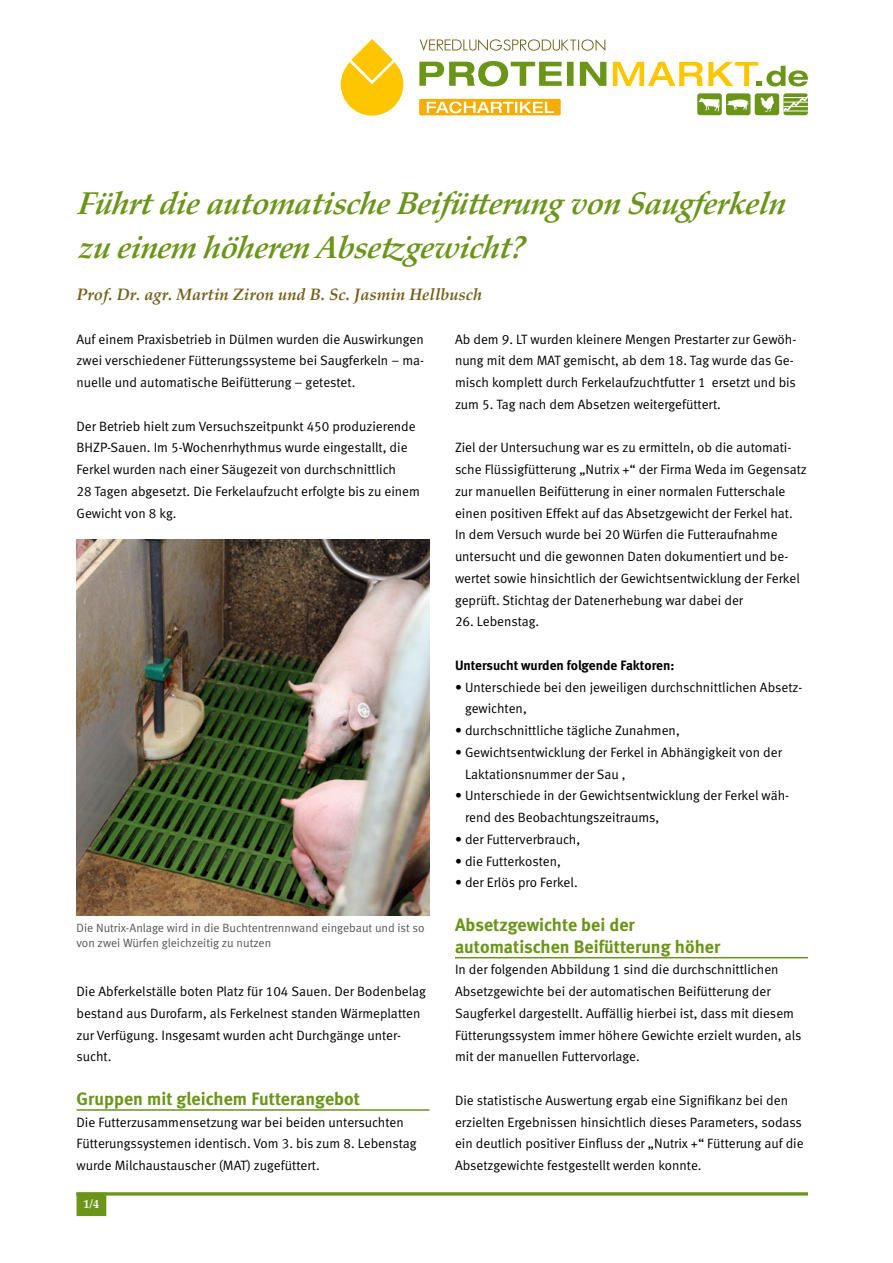
<style>
.page{position:relative;width:893px;height:1263px;background:#fff}
.page>*{position:absolute;margin:0;border:0;box-sizing:border-box;transform-origin:0 0}
.t1{font:italic 700 31.5px/43.5px "Palatino Linotype";letter-spacing:-.02em;color:#6a9519}
.Zwischenhead{font:18px/21.8px "Meta Bold LF";letter-spacing:.005em;color:#6a9519}
.t2{font:italic 700 16.5px "Palatino Linotype";color:#74611c}
.Text{font:13.5px/21.8px "Meta Normal LF";color:#000}
.Absatzformat_1{font:13.5px "Meta Bold LF";color:#000}
.BU{font:12px/15px "Meta Normal LF";color:#58585a}
.t3{font:700 12px "Palatino Linotype";color:#fff}
</style>
<div class="page">
<div style="left:77px;top:1192px;width:29px;height:24px;background:#6a9519"></div>
<svg style="left:419px;top:61px;width:143px;height:25px"></svg>
<div style="left:567px;top:62px;width:7px;height:24px;background:#6a9519"></div>
<svg style="left:580px;top:62px;width:26px;height:24px"></svg>
<svg style="left:341px;top:39px;width:62px;height:77px"></svg>
<svg style="left:420px;top:39px;width:185px;height:12px"></svg>
<div style="left:726px;top:93px;width:24px;height:22px;background:#6a9519;border-radius:3px"></div>
<svg style="left:727px;top:99px;width:21px;height:11px"></svg>
<div style="left:697px;top:93px;width:25px;height:22px;background:#6a9519;border-radius:3px"></div>
<svg style="left:699px;top:98px;width:21px;height:13px"></svg>
<div style="left:755px;top:93px;width:24px;height:22px;background:#6a9519;border-radius:3px"></div>
<svg style="left:760px;top:95px;width:14px;height:17px"></svg>
<div style="left:783px;top:93px;width:25px;height:22px;background:#6a9519;border-radius:3px"></div>
<svg style="left:783px;top:93px;width:25px;height:21px"></svg>
<svg style="left:613px;top:62px;width:195px;height:24px"></svg>
<div style="left:419px;top:99px;width:142px;height:16px;background:#f7ac03;border-radius:2px"></div>
<svg style="left:427px;top:101px;width:127px;height:12px"></svg>
<hr style="left:77px;top:1192px;width:731px;height:3px;background:#6a9519">
<hr style="left:77px;top:1109px;width:352px;height:2px;background:#6a9519">
<hr style="left:455px;top:957px;width:353px;height:1px;background:#6a9519">
<img style="left:77px;top:539px;width:352px;height:376px">
<p class="t1" style="left:77px;top:181px;width:715px">Führtdie automatische Beifütterung von Saugferkeln zu einem höheren Absetzgewicht?</p>
<p class="t2" style="left:77px;top:283px;width:407px">Prof. Dr. agr. Martin Ziron und B. Sc. Jasmin Hellbusch</p>
<p class="Text" style="left:77px;top:328px;width:349px;text-align:justify">Auf einem Praxisbetrieb in Dülmen wurden die Auswirkungen zwei verschiedener Fütterungssysteme bei Saugferkeln – ma&shy;nuelle und automatische Beifütterung – getestet.</p>
<p class="Text" style="left:77px;top:415px;width:345px">Der Betrieb hielt zum Versuchszeitpunkt 450 produzierende BHZP-Sauen. Im 5-Wochenrhythmus wurde eingestallt, die Ferkel wurden nach einer Säugezeit von durchschnittlich<br>28 Tagen abgesetzt. Die Ferkelaufzucht erfolgte bis zu einem Gewicht von 8 kg.</p>
<p class="BU" style="left:77px;top:920px;width:350px">Die Nutrix-Anlage wird in die Buchtentrennwand eingebaut und ist so von zwei Würfen gleichzeitig zu nutzen</p>
<p class="Text" style="left:77px;top:980px;width:351px">Die Abferkelställe boten Platz für 104 Sauen. Der Bodenbelag bestand aus Durofarm, als Ferkelnest standen Wärmeplatten zur Verfügung. Insgesamt wurden acht Durchgänge unter&shy;sucht.</p>
<p class="Zwischenhead" style="left:77px;top:1088px;width:285px">Gruppen mit gleichem Futterangebot</p>
<p class="Text" style="left:77px;top:1111px;width:342px">Die Futterzusammensetzung war bei beiden untersuchten<br>Fütterungssystemen identisch. Vom 3. bis zum 8. Lebenstag wurde Milchaustauscher (MAT) zugefüttert.</p>
<p class="t3" style="left:84px;top:1195px;width:17px">1/4</p>
<p class="Text" style="left:455px;top:328px;width:343px">Ab dem 9. LT wurden kleinere Mengen Prestarter zur Gewöh&shy;nung mit dem MAT gemischt, ab dem 18. Tag wurde das Ge&shy;misch komplett durch Ferkelaufzuchtfutter 1 ersetzt und bis zum 5. Tag nach dem Absetzen weitergefüttert.</p>
<p class="Text" style="left:455px;top:437px;width:353px">Ziel der Untersuchung war es zu ermitteln, ob die automati&shy;sche Flüssigfütterung „Nutrix +“ der Firma Weda im Gegensatz zur manuellen Beifütterung in einer normalen Futterschale einen positiven Effekt auf das Absetzgewicht der Ferkel hat.<br>In dem Versuch wurde bei 20 Würfen die Futteraufnahme untersucht und die gewonnen Daten dokumentiert und be&shy;wertet sowie hinsichtlich der Gewichtsentwicklung der Ferkel geprüft. Stichtag der Datenerhebung war dabei der</p>
<p class="Text" style="left:455px;top:611px;width:86px">26. Lebenstag.</p>
<p class="Absatzformat_1" style="left:455px;top:657px;width:221px">Untersucht wurden folgende Faktoren:</p>
<p class="Text" style="left:465px;top:676px;width:339px;text-indent:-10px">• Unterschiede bei den jeweiligen durchschnittlichen Absetz&shy;gewichten,</p>
<p class="Text" style="left:455px;top:719px;width:226px">• durchschnittliche tägliche Zunahmen,</p>
<p class="Text" style="left:465px;top:741px;width:318px;text-indent:-10px">• Gewichtsentwicklung der Ferkel in Abhängigkeit von der<br>Laktationsnummer der Sau ,</p>
<p class="Text" style="left:465px;top:785px;width:326px;text-indent:-10px">• Unterschiede in der Gewichtsentwicklung der Ferkel wäh&shy;rend des Beobachtungszeitraums,</p>
<p class="Text" style="left:455px;top:828px;width:127px">• der Futterverbrauch,</p>
<p class="Text" style="left:455px;top:850px;width:107px">• die Futterkosten,</p>
<p class="Text" style="left:455px;top:872px;width:124px">• der Erlös pro Ferkel.</p>
<p class="Zwischenhead" style="left:455px;top:914px;width:267px">Absetzgewichte bei der automatischen Beifütterung höher</p>
<p class="Text" style="left:455px;top:959px;width:348px">In der folgenden Abbildung 1 sind die durchschnittlichen Absetzgewichte bei der automatischen Beifütterung der Saugferkel dargestellt. Auffällig hierbei ist, dass mit diesem Fütterungssystem immer höhere Gewichte erzielt wurden, als mit der manuellen Futtervorlage.</p>
<p class="Text" style="left:455px;top:1089px;width:350px">Die statistische Auswertung ergab eine Signifikanz bei den erzielten Ergebnissen hinsichtlich dieses Parameters, sodass ein deutlich positiver Einfluss der „Nutrix +“ Fütterung auf die Absetzgewichte festgestellt werden konnte.</p>
</div>
